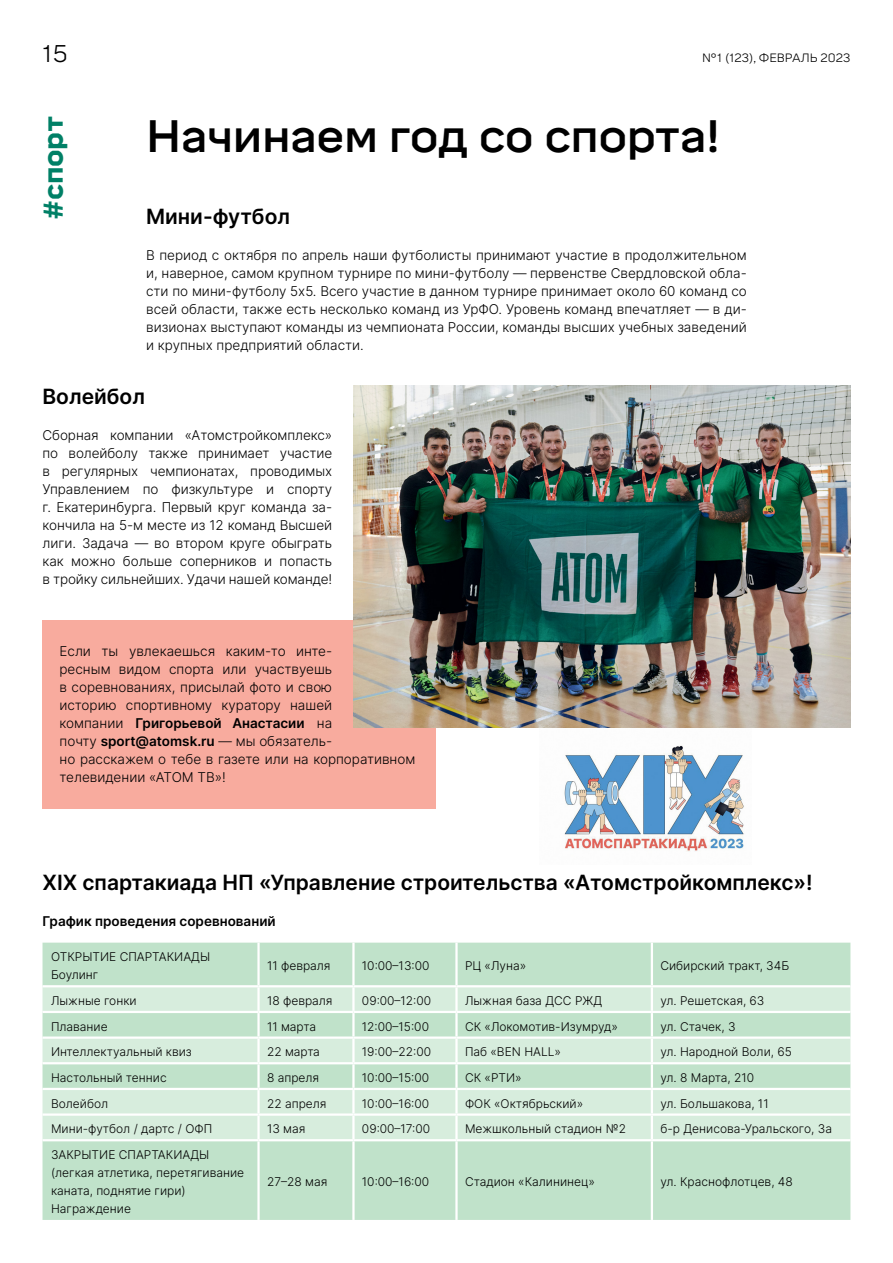
<style>
.page{position:relative;width:893px;height:1263px;background:#fff}
.page>*{position:absolute;margin:0;border:0;box-sizing:border-box;transform-origin:0 0}
.t1{font:500 45px "Mikro";letter-spacing:-.01em;color:#000}
.t2{font:900 27px "Mikro";letter-spacing:-.01em;color:#008066}
.t3{font:300 24px "Mikro";color:#000}
.t4{font:600 21px "Inter";color:#000}
.t5{font:300 13.5px/18px "Inter";color:#000;text-align:justify}
.t6{font:600 13.5px "Inter";color:#000}
.t7{font:300 12px/18px "Inter";color:#000}
.t8{font:300 12px "Mikro";letter-spacing:-.01em;color:#000}
.s1{font-weight:600}
</style>
<div class="page">
<img style="left:564px;top:745px;width:180px;height:107px">
<div style="left:43px;top:620px;width:393px;height:188px;background:#f8ab9e"></div>
<div style="left:43px;top:943px;width:807px;height:277px;background:#c0e2ca"></div>
<svg style="left:43px;top:987px;width:807px;height:152px;fill:#d7eddd"></svg>
<hr style="left:257px;top:943px;width:3px;height:42px;background:#fff">
<hr style="left:352px;top:943px;width:3px;height:42px;background:#fff">
<hr style="left:455px;top:943px;width:3px;height:42px;background:#fff">
<hr style="left:651px;top:943px;width:2px;height:42px;background:#fff">
<hr style="left:43px;top:985px;width:216px;height:2px;background:#fff">
<hr style="left:259px;top:985px;width:94px;height:2px;background:#fff">
<hr style="left:257px;top:987px;width:3px;height:24px;background:#fff">
<hr style="left:353px;top:985px;width:103px;height:2px;background:#fff">
<hr style="left:352px;top:987px;width:3px;height:24px;background:#fff">
<hr style="left:456px;top:985px;width:196px;height:2px;background:#fff">
<hr style="left:455px;top:987px;width:3px;height:24px;background:#fff">
<hr style="left:652px;top:985px;width:198px;height:2px;background:#fff">
<hr style="left:651px;top:987px;width:2px;height:24px;background:#fff">
<hr style="left:43px;top:1011px;width:216px;height:2px;background:#fff">
<hr style="left:259px;top:1011px;width:94px;height:2px;background:#fff">
<hr style="left:257px;top:1013px;width:3px;height:23px;background:#fff">
<hr style="left:353px;top:1011px;width:103px;height:2px;background:#fff">
<hr style="left:352px;top:1013px;width:3px;height:23px;background:#fff">
<hr style="left:456px;top:1011px;width:196px;height:2px;background:#fff">
<hr style="left:455px;top:1013px;width:3px;height:23px;background:#fff">
<hr style="left:652px;top:1011px;width:198px;height:2px;background:#fff">
<hr style="left:651px;top:1013px;width:2px;height:23px;background:#fff">
<hr style="left:43px;top:1036px;width:216px;height:3px;background:#fff">
<hr style="left:259px;top:1036px;width:94px;height:3px;background:#fff">
<hr style="left:257px;top:1039px;width:3px;height:23px;background:#fff">
<hr style="left:353px;top:1036px;width:103px;height:3px;background:#fff">
<hr style="left:352px;top:1039px;width:3px;height:23px;background:#fff">
<hr style="left:456px;top:1036px;width:196px;height:3px;background:#fff">
<hr style="left:455px;top:1039px;width:3px;height:23px;background:#fff">
<hr style="left:652px;top:1036px;width:198px;height:3px;background:#fff">
<hr style="left:651px;top:1039px;width:2px;height:23px;background:#fff">
<hr style="left:43px;top:1062px;width:216px;height:2px;background:#fff">
<hr style="left:259px;top:1062px;width:94px;height:2px;background:#fff">
<hr style="left:257px;top:1064px;width:3px;height:24px;background:#fff">
<hr style="left:353px;top:1062px;width:103px;height:2px;background:#fff">
<hr style="left:352px;top:1064px;width:3px;height:24px;background:#fff">
<hr style="left:456px;top:1062px;width:196px;height:2px;background:#fff">
<hr style="left:455px;top:1064px;width:3px;height:24px;background:#fff">
<hr style="left:652px;top:1062px;width:198px;height:2px;background:#fff">
<hr style="left:651px;top:1064px;width:2px;height:24px;background:#fff">
<hr style="left:43px;top:1088px;width:216px;height:2px;background:#fff">
<hr style="left:259px;top:1088px;width:94px;height:2px;background:#fff">
<hr style="left:257px;top:1090px;width:3px;height:23px;background:#fff">
<hr style="left:353px;top:1088px;width:103px;height:2px;background:#fff">
<hr style="left:352px;top:1090px;width:3px;height:23px;background:#fff">
<hr style="left:456px;top:1088px;width:196px;height:2px;background:#fff">
<hr style="left:455px;top:1090px;width:3px;height:23px;background:#fff">
<hr style="left:652px;top:1088px;width:198px;height:2px;background:#fff">
<hr style="left:651px;top:1090px;width:2px;height:23px;background:#fff">
<hr style="left:43px;top:1113px;width:216px;height:3px;background:#fff">
<hr style="left:259px;top:1113px;width:94px;height:3px;background:#fff">
<hr style="left:257px;top:1116px;width:3px;height:23px;background:#fff">
<hr style="left:353px;top:1113px;width:103px;height:3px;background:#fff">
<hr style="left:352px;top:1116px;width:3px;height:23px;background:#fff">
<hr style="left:456px;top:1113px;width:196px;height:3px;background:#fff">
<hr style="left:455px;top:1116px;width:3px;height:23px;background:#fff">
<hr style="left:652px;top:1113px;width:198px;height:3px;background:#fff">
<hr style="left:651px;top:1116px;width:2px;height:23px;background:#fff">
<hr style="left:43px;top:1139px;width:216px;height:2px;background:#fff">
<hr style="left:259px;top:1139px;width:94px;height:2px;background:#fff">
<hr style="left:257px;top:1141px;width:3px;height:79px;background:#fff">
<hr style="left:353px;top:1139px;width:103px;height:2px;background:#fff">
<hr style="left:352px;top:1141px;width:3px;height:79px;background:#fff">
<hr style="left:456px;top:1139px;width:196px;height:2px;background:#fff">
<hr style="left:455px;top:1141px;width:3px;height:79px;background:#fff">
<hr style="left:652px;top:1139px;width:198px;height:2px;background:#fff">
<hr style="left:651px;top:1141px;width:2px;height:79px;background:#fff">
<img style="left:354px;top:386px;width:496px;height:342px">
<h3 class="t3" style="left:43px;top:39px;width:27px">15</h3>
<p class="t8" style="left:702px;top:50px;width:150px">№1 (123), ФЕВРАЛЬ 2023</p>
<h2 class="t2" style="left:37px;top:220px;width:105px;rotate:-90deg">#спорт</h2>
<h1 class="t1" style="left:146px;top:110px;width:576px">Начинаем год со спорта!</h1>
<h3 class="t4" style="left:146px;top:201px;width:145px">Мини-футбол</h3>
<p class="t5" style="left:146px;top:245px;width:602px">В период с октября по апрель наши футболисты принимают участие в продолжительном и, наверное, самом крупном турнире по мини-футболу — первенстве Свердловской обла&shy;сти по мини-футболу 5х5. Всего участие в данном турнире принимает около 60 команд со всей области, также есть несколько команд из УрФО. Уровень команд впечатляет — в ди&shy;визионах выступают команды из чемпионата России, команды высших учебных заведений и крупных предприятий области.</p>
<h3 class="t4" style="left:43px;top:381px;width:104px">Волейбол</h3>
<p class="t5" style="left:43px;top:425px;width:291px">Сборная компании «Атомстройкомплекс» по волейболу также принимает участие в регулярных чемпионатах, проводимых Управлением по физкультуре и спорту г. Екатеринбурга. Первый круг команда за&shy;кончила на 5-м месте из 12 команд Высшей лиги. Задача — во втором круге обыграть как можно больше соперников и попасть в тройку сильнейших. Удачи нашей команде!</p>
<p class="t5" style="left:60px;top:641px;width:357px;text-align:left">Если ты увлекаешься каким-то инте-<br>ресным видом спорта или участвуешь<br>в соревнованиях, присылай фото и свою<br>историю спортивному куратору нашей<br>компании <span class="s1">Григорьевой Анастасии</span> на<br>почту <span class="s1">sport@atomsk.ru</span> — мы обязатель-<br>но расскажем о тебе в газете или на корпоративном телевидении «АТОМ ТВ»!</p>
<h3 class="t4" style="left:43px;top:867px;width:772px">XIX спартакиада НП «Управление строительства «Атомстройкомплекс»!</h3>
<p class="t6" style="left:43px;top:911px;width:235px">График проведения соревнований</p>
<p class="t7" style="left:51px;top:948px;width:161px">ОТКРЫТИЕ СПАРТАКИАДЫ<br>Боулинг</p>
<p class="t7" style="left:267px;top:957px;width:65px">11 февраля</p>
<p class="t7" style="left:362px;top:957px;width:69px">10:00–13:00</p>
<p class="t7" style="left:465px;top:957px;width:63px">РЦ «Луна»</p>
<p class="t7" style="left:660px;top:957px;width:130px">Сибирский тракт, 34Б</p>
<p class="t7" style="left:51px;top:991px;width:87px">Лыжные гонки</p>
<p class="t7" style="left:267px;top:991px;width:67px">18 февраля</p>
<p class="t7" style="left:362px;top:991px;width:71px">09:00–12:00</p>
<p class="t7" style="left:465px;top:991px;width:139px">Лыжная база ДСС РЖД</p>
<p class="t7" style="left:660px;top:991px;width:106px">ул. Решетская, 63</p>
<p class="t7" style="left:51px;top:1017px;width:58px">Плавание</p>
<p class="t7" style="left:267px;top:1017px;width:50px">11 марта</p>
<p class="t7" style="left:362px;top:1017px;width:69px">12:00–15:00</p>
<p class="t7" style="left:465px;top:1017px;width:154px">СК «Локомотив-Изумруд»</p>
<p class="t7" style="left:660px;top:1017px;width:77px">ул. Стачек, 3</p>
<p class="t7" style="left:51px;top:1043px;width:142px">Интеллектуальный квиз</p>
<p class="t7" style="left:267px;top:1043px;width:54px">22 марта</p>
<p class="t7" style="left:362px;top:1043px;width:71px">19:00–22:00</p>
<p class="t7" style="left:465px;top:1043px;width:98px">Паб «BEN HALL»</p>
<p class="t7" style="left:660px;top:1043px;width:133px">ул. Народной Воли, 65</p>
<p class="t7" style="left:51px;top:1068px;width:117px">Настольный теннис</p>
<p class="t7" style="left:267px;top:1068px;width:54px">8 апреля</p>
<p class="t7" style="left:362px;top:1068px;width:69px">10:00–15:00</p>
<p class="t7" style="left:465px;top:1068px;width:58px">СК «РТИ»</p>
<p class="t7" style="left:660px;top:1068px;width:95px">ул. 8 Марта, 210</p>
<p class="t7" style="left:51px;top:1094px;width:59px">Волейбол</p>
<p class="t7" style="left:267px;top:1094px;width:61px">22 апреля</p>
<p class="t7" style="left:362px;top:1094px;width:69px">10:00–16:00</p>
<p class="t7" style="left:465px;top:1094px;width:120px">ФОК «Октябрьский»</p>
<p class="t7" style="left:660px;top:1094px;width:110px">ул. Большакова, 11</p>
<p class="t7" style="left:51px;top:1119px;width:163px">Мини-футбол / дартс / ОФП</p>
<p class="t7" style="left:267px;top:1119px;width:40px">13 мая</p>
<p class="t7" style="left:362px;top:1119px;width:70px">09:00–17:00</p>
<p class="t7" style="left:465px;top:1119px;width:162px">Межшкольный стадион №2</p>
<p class="t7" style="left:660px;top:1119px;width:173px">б-р Денисова-Уральского, 3а</p>
<p class="t7" style="left:51px;top:1145px;width:195px">ЗАКРЫТИЕ СПАРТАКИАДЫ (легкая атлетика, перетягивание каната, поднятие гири)<br>Награждение</p>
<p class="t7" style="left:267px;top:1172px;width:62px">27–28 мая</p>
<p class="t7" style="left:362px;top:1172px;width:69px">10:00–16:00</p>
<p class="t7" style="left:465px;top:1172px;width:131px">Стадион «Калининец»</p>
<p class="t7" style="left:660px;top:1172px;width:134px">ул. Краснофлотцев, 48</p>
</div>
